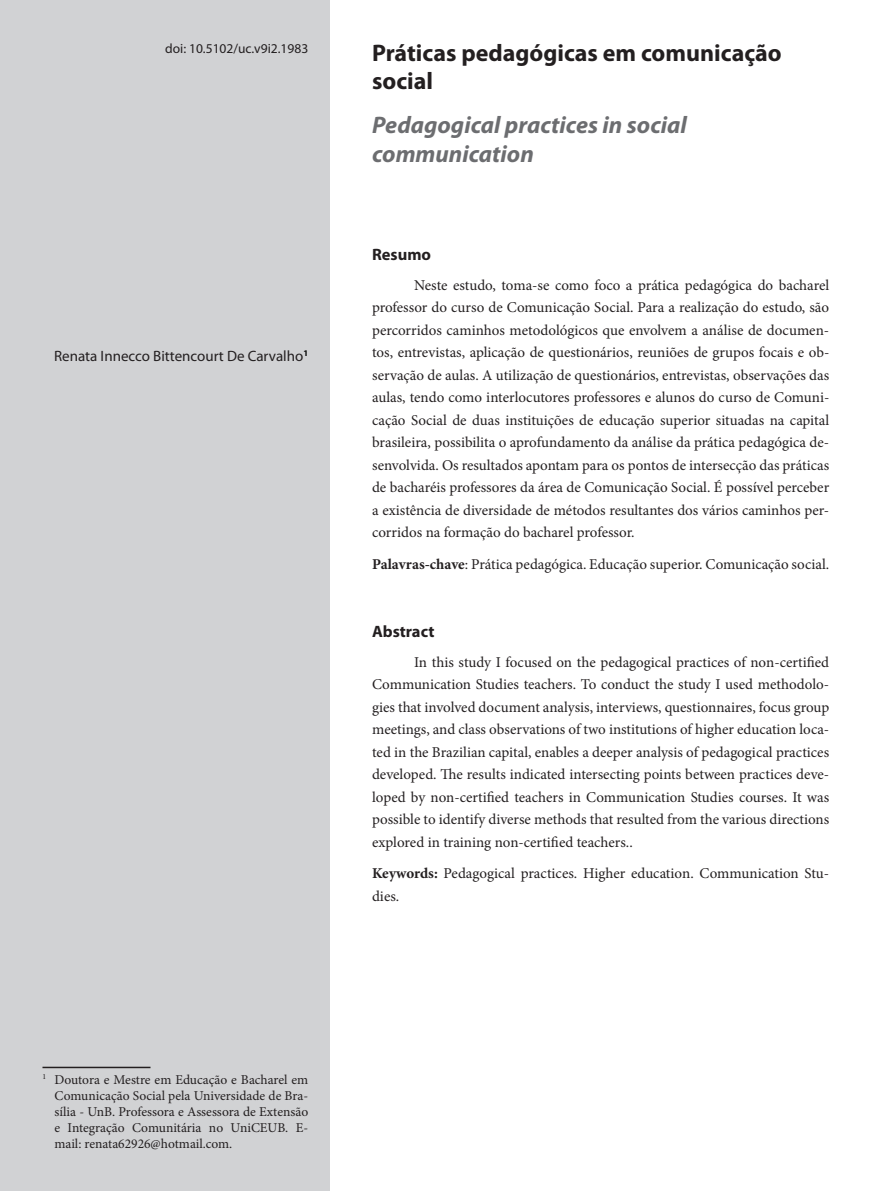
<style>
.page{position:relative;width:893px;height:1191px;background:#fff}
.page>*{position:absolute;margin:0;border:0;box-sizing:border-box;transform-origin:0 0}
.t1{font:italic 700 24px/28.8px "Myriad Pro";color:#6c6d70}
.t2{font:700 24px/28.8px "Myriad Pro";color:#231f20}
.t3{font:700 16.5px "Myriad Pro";color:#231f20}
.t4{font:15px/22.5px "Minion Pro";color:#231f20;text-align:justify}
.t5{font:15px "Myriad Pro";color:#231f20}
.t6{font:13.5px/16.2px "Minion Pro";color:#231f20;text-align:justify}
.t7{font:13.5px "Myriad Pro";color:#231f20}
.s1{font-weight:700}
</style>
<div class="page">
<div style="left:0;top:0;width:329px;height:1190px;background:#d1d2d4"></div>
<hr style="left:42px;top:1066px;width:108px;height:2px;background:#231f20">
<p class="t7" style="left:165px;top:43px;width:144px">doi: 10.5102/uc.v9i2.1983</p>
<h1 class="t2" style="left:372px;top:40px;width:411px">Práticas pedagógicas em comunicação social</h1>
<h1 class="t1" style="left:372px;top:113px;width:316px">Pedagogical practices in social communication</h1>
<p class="t5" style="left:54px;top:351px;width:256px">Renata Innecco Bittencourt De Carvalho<sup>1</sup></p>
<p class="t3" style="left:372px;top:248px;width:60px">Resumo</p>
<p class="t4" style="left:372px;top:275px;width:459px;text-indent:42px">Neste estudo, toma-se como foco a prática pedagógica do bacharel professor do curso de Comunicação Social. Para a realização do estudo, são percorridos caminhos metodológicos que envolvem a análise de documen&shy;tos, entrevistas, aplicação de questionários, reuniões de grupos focais e ob&shy;servação de aulas. A utilização de questionários, entrevistas, observações das aulas, tendo como interlocutores professores e alunos do curso de Comuni&shy;cação Social de duas instituições de educação superior situadas na capital brasileira, possibilita o aprofundamento da análise da prática pedagógica de&shy;senvolvida. Os resultados apontam para os pontos de intersecção das práticas de bacharéis professores da área de Comunicação Social. É possível perceber a existência de diversidade de métodos resultantes dos vários caminhos per&shy;corridos na formação do bacharel professor.</p>
<p class="t4" style="left:372px;top:554px;width:459px"><span class="s1">Palavras-chave</span>: Prática pedagógica. Educação superior. Comunicação social.</p>
<p class="t3" style="left:372px;top:625px;width:64px">Abstract</p>
<p class="t4" style="left:372px;top:652px;width:459px;text-indent:42px">In this study I focused on the pedagogical practices of non-certified Communication Studies teachers. To conduct the study I used methodolo&shy;gies that involved document analysis, interviews, questionnaires, focus group meetings, and class observations of two institutions of higher education loca&shy;ted in the Brazilian capital, enables a deeper analysis of pedagogical practices developed. The results indicated intersecting points between practices deve&shy;loped by non-certified teachers in Communication Studies courses. It was possible to identify diverse methods that resulted from the various directions explored in training non-certified teachers..</p>
<p class="t4" style="left:372px;top:863px;width:459px"><span class="s1">Keywords:</span> Pedagogical practices. Higher education. Communication Stu&shy;dies.</p>
<p class="t6" style="left:54px;top:1072px;width:255px;text-indent:-12px"><sup>1</sup> Doutora e Mestre em Educação e Bacharel em Comunicação Social pela Universidade de Bra&shy;sília - UnB. Professora e Assessora de Extensão e Integração Comunitária no UniCEUB. E&shy;mail: renata62926@hotmail.com.</p>
</div>
